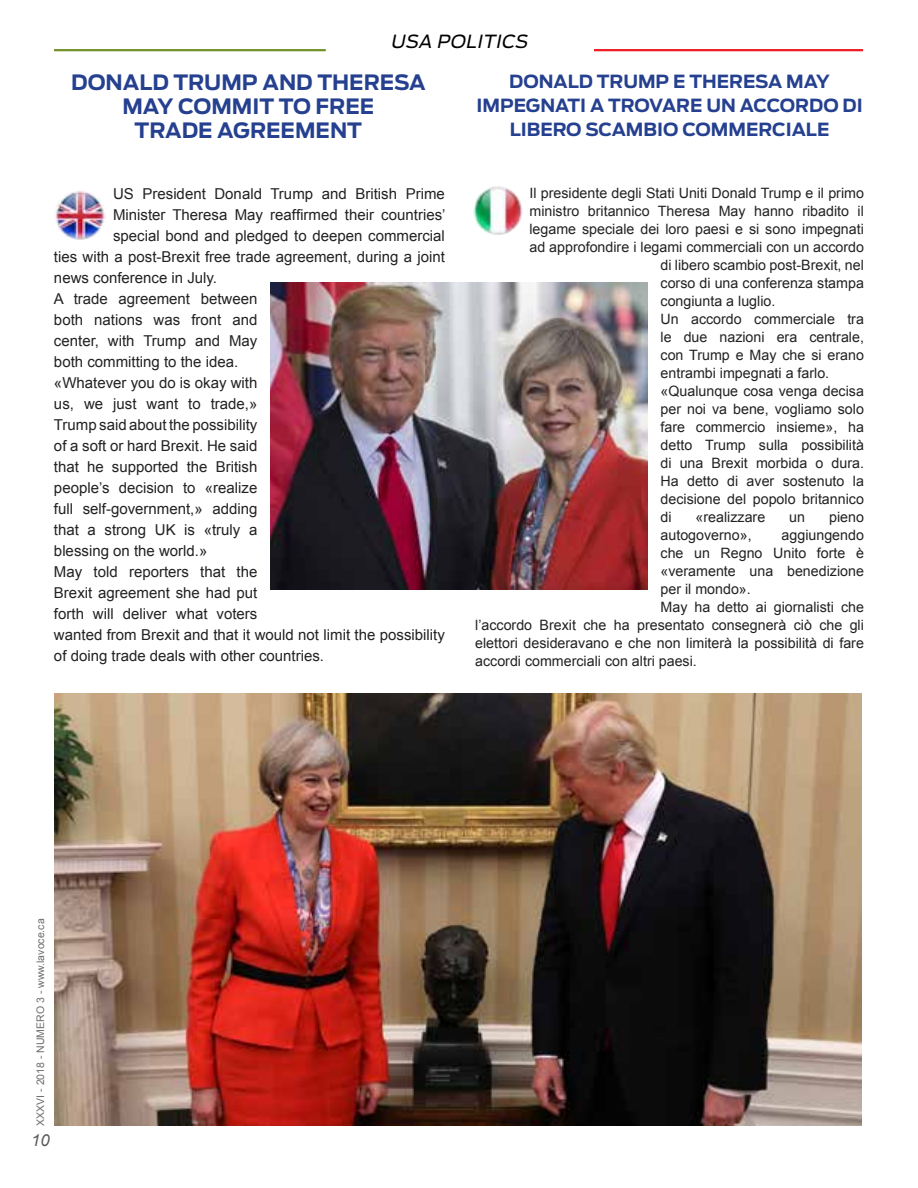
<style>
.page{position:relative;width:918px;height:1188px;background:#fff}
.page>*{position:absolute;margin:0;border:0;box-sizing:border-box;transform-origin:0 0}
.t1{font:700 21px/24px "Antenna";color:#25408f;text-align:center}
.t2{font:700 18px/24px "Antenna";color:#25408f;text-align:center}
.t3{font:italic 18px "Antenna";color:#000}
.t4{font:italic 16.5px "Arial";color:#58595b}
.t5{font:15px "Arial";color:#222}
.t6{font:14.25px "Arial";color:#222}
.t7{font:10.5px "Arial";color:#6d6e71}
</style>
<div class="page">
<hr style="left:54px;top:49px;width:272px;height:2px;background:#73922a">
<hr style="left:594px;top:49px;width:269px;height:2px;background:#ed1d24">
<img style="left:271px;top:283px;width:376px;height:306px">
<img style="left:54px;top:693px;width:808px;height:432px">
<img style="left:473px;top:186px;width:50px;height:49px;border-radius:25px">
<img style="left:54px;top:190px;width:52px;height:50px">
<p class="t3" style="left:391px;top:31px;width:142px">USA POLITICS</p>
<h1 class="t1" style="left:71px;top:71px;width:356px">DONALD TRUMP AND THERESA<br>MAY COMMIT TO FREE<br>TRADE AGREEMENT</h1>
<p class="t2" style="left:476px;top:69px;width:388px">DONALD TRUMP E THERESA MAY<br>IMPEGNATI A TROVARE UN ACCORDO DI<br>LIBERO SCAMBIO COMMERCIALE</p>
<p class="t5" style="left:113px;top:184px;width:333px">US President Donald Trump and British Prime</p>
<p class="t5" style="left:113px;top:205px;width:334px">Minister Theresa May reaffirmed their countries’</p>
<p class="t5" style="left:113px;top:226px;width:333px">special bond and pledged to deepen commercial</p>
<p class="t5" style="left:54px;top:247px;width:392px">ties with a post-Brexit free trade agreement, during a joint</p>
<p class="t5" style="left:54px;top:268px;width:165px">news conference in July.</p>
<p class="t5" style="left:54px;top:289px;width:205px">A trade agreement between</p>
<p class="t5" style="left:54px;top:310px;width:205px">both nations was front and</p>
<p class="t5" style="left:54px;top:331px;width:205px">center, with Trump and May</p>
<p class="t5" style="left:54px;top:352px;width:186px">both committing to the idea.</p>
<p class="t5" style="left:54px;top:373px;width:205px">«Whatever you do is okay with</p>
<p class="t5" style="left:54px;top:394px;width:205px">us, we just want to trade,»</p>
<p class="t5" style="left:54px;top:415px;width:205px">Trump said about the possibility</p>
<p class="t5" style="left:54px;top:436px;width:205px">of a soft or hard Brexit. He said</p>
<p class="t5" style="left:54px;top:457px;width:205px">that he supported the British</p>
<p class="t5" style="left:54px;top:478px;width:205px">people’s decision to «realize</p>
<p class="t5" style="left:54px;top:499px;width:205px">full self-government,» adding</p>
<p class="t5" style="left:54px;top:520px;width:205px">that a strong UK is «truly a</p>
<p class="t5" style="left:54px;top:541px;width:155px">blessing on the world.»</p>
<p class="t5" style="left:54px;top:562px;width:205px">May told reporters that the</p>
<p class="t5" style="left:54px;top:583px;width:205px">Brexit agreement she had put</p>
<p class="t5" style="left:54px;top:604px;width:205px">forth will deliver what voters</p>
<p class="t5" style="left:54px;top:625px;width:392px">wanted from Brexit and that it would not limit the possibility</p>
<p class="t5" style="left:54px;top:646px;width:272px">of doing trade deals with other countries.</p>
<p class="t6" style="left:529px;top:184px;width:336px">Il presidente degli Stati Uniti Donald Trump e il primo</p>
<p class="t6" style="left:529px;top:202px;width:336px">ministro britannico Theresa May hanno ribadito il</p>
<p class="t6" style="left:529px;top:220px;width:336px">legame speciale dei loro paesi e si sono impegnati</p>
<p class="t6" style="left:529px;top:238px;width:336px">ad approfondire i legami commerciali con un accordo</p>
<p class="t6" style="left:661px;top:256px;width:205px">di libero scambio post-Brexit, nel</p>
<p class="t6" style="left:661px;top:274px;width:205px">corso di una conferenza stampa</p>
<p class="t6" style="left:661px;top:292px;width:116px">congiunta a luglio.</p>
<p class="t6" style="left:661px;top:310px;width:205px">Un accordo commerciale tra</p>
<p class="t6" style="left:661px;top:328px;width:205px">le due nazioni era centrale,</p>
<p class="t6" style="left:661px;top:346px;width:205px">con Trump e May che si erano</p>
<p class="t6" style="left:661px;top:364px;width:170px">entrambi impegnati a farlo.</p>
<p class="t6" style="left:661px;top:382px;width:205px">«Qualunque cosa venga decisa</p>
<p class="t6" style="left:661px;top:400px;width:205px">per noi va bene, vogliamo solo</p>
<p class="t6" style="left:661px;top:418px;width:205px">fare commercio insieme», ha</p>
<p class="t6" style="left:661px;top:436px;width:205px">detto Trump sulla possibilità</p>
<p class="t6" style="left:661px;top:454px;width:205px">di una Brexit morbida o dura.</p>
<p class="t6" style="left:661px;top:472px;width:205px">Ha detto di aver sostenuto la</p>
<p class="t6" style="left:661px;top:490px;width:205px">decisione del popolo britannico</p>
<p class="t6" style="left:661px;top:508px;width:13px">di</p>
<p class="t6" style="left:696px;top:508px;width:71px">«realizzare</p>
<p class="t6" style="left:789px;top:508px;width:17px">un</p>
<p class="t6" style="left:829px;top:508px;width:36px">pieno</p>
<p class="t6" style="left:661px;top:526px;width:93px">autogoverno»,</p>
<p class="t6" style="left:782px;top:526px;width:84px">aggiungendo</p>
<p class="t6" style="left:661px;top:544px;width:205px">che un Regno Unito forte è</p>
<p class="t6" style="left:661px;top:562px;width:205px">«veramente una benedizione</p>
<p class="t6" style="left:661px;top:580px;width:92px">per il mondo».</p>
<p class="t6" style="left:661px;top:598px;width:205px">May ha detto ai giornalisti che</p>
<p class="t6" style="left:475px;top:616px;width:390px">l’accordo Brexit che ha presentato consegnerà ciò che gli</p>
<p class="t6" style="left:475px;top:634px;width:390px">elettori desideravano e che non limiterà la possibilità di fare</p>
<p class="t6" style="left:475px;top:652px;width:223px">accordi commerciali con altri paesi.</p>
<p class="t7" style="left:34px;top:1126px;width:209px;rotate:-90deg">XXXVI - 2018 - NUMERO 3 - www.lavoce.ca</p>
<p class="t4" style="left:31px;top:1130px;width:20px">10</p>
</div>
